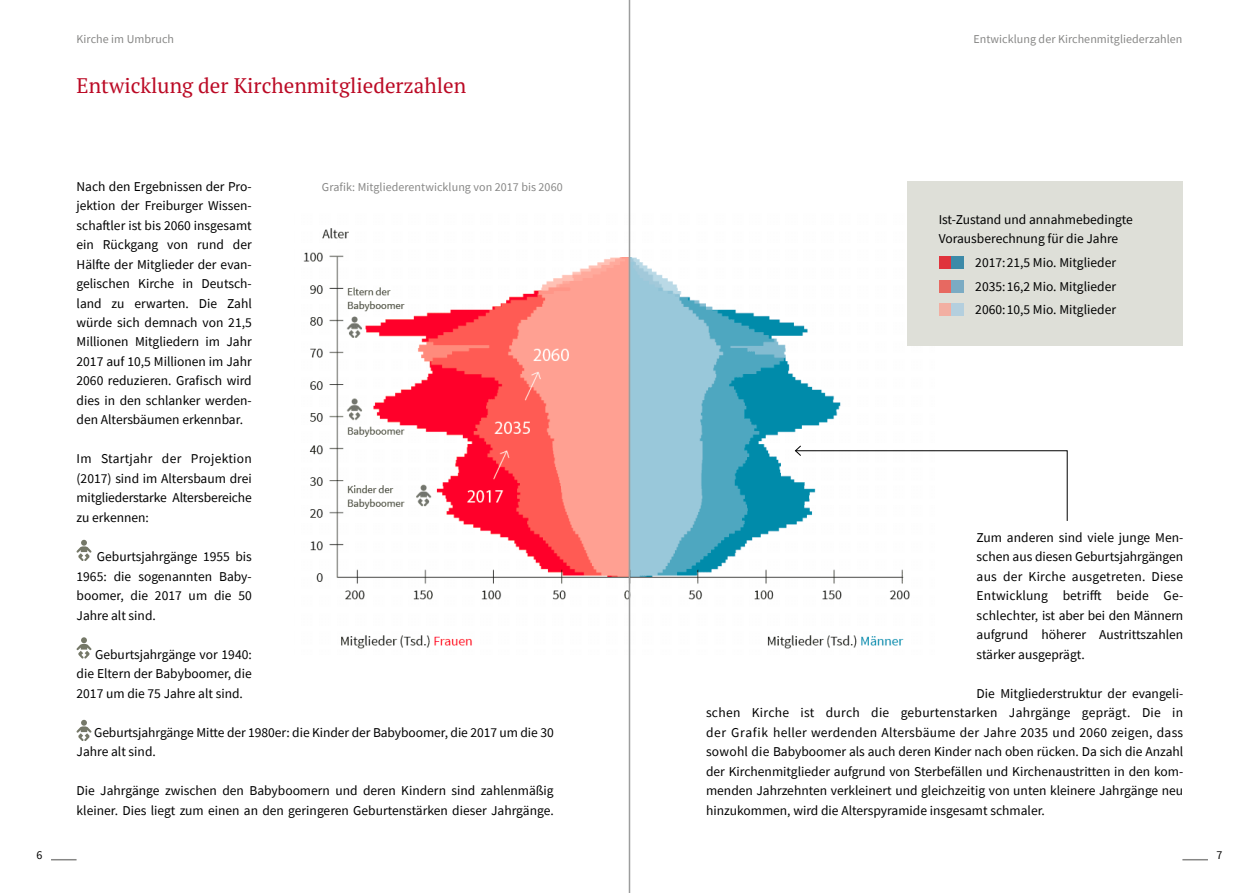
<style>
.page{position:relative;width:1259px;height:893px;background:#fff}
.page>*{position:absolute;margin:0;border:0;box-sizing:border-box;transform-origin:0 0}
.t1{font:21px "PT Serif";color:#bb0a25}
.Fließtext{font:13.5px/19.5px "Source Sans Pro";color:#000;text-align:justify}
.t2{font:12px "Source Sans Pro";letter-spacing:.005em;color:#878786}
.t3{font:12px "Source Sans Pro";color:#000}
</style>
<div class="page">
<svg style="left:1182px;top:859px;width:26px;height:1px"></svg>
<svg style="left:51px;top:859px;width:26px;height:1px"></svg>
<svg style="left:76px;top:540px;width:16px;height:21px"></svg>
<svg style="left:76px;top:637px;width:16px;height:22px"></svg>
<svg style="left:76px;top:720px;width:16px;height:21px"></svg>
<img style="left:303px;top:210px;width:607px;height:444px">
<div style="left:907px;top:182px;width:275px;height:164px;background:#dedfd8"></div>
<div style="left:938px;top:256px;width:13px;height:13px;background:#e0333c"></div>
<div style="left:951px;top:256px;width:13px;height:13px;background:#3d8aa8"></div>
<div style="left:938px;top:280px;width:13px;height:12px;background:#e76961"></div>
<div style="left:951px;top:280px;width:13px;height:12px;background:#7babc3"></div>
<div style="left:938px;top:303px;width:13px;height:13px;background:#f2afa2"></div>
<div style="left:951px;top:303px;width:13px;height:13px;background:#b4cfde"></div>
<svg style="left:794px;top:445px;width:274px;height:77px"></svg>
<hr style="left:629px;top:0;width:1px;height:893px;background:#9c9d9d">
<p class="t2" style="left:77px;top:31px;width:99px">Kirche im Umbruch</p>
<p class="t2" style="left:973px;top:31px;width:210px">Entwicklung der Kirchenmitgliederzahlen</p>
<h1 class="t1" style="left:77px;top:72px;width:391px">Entwicklung der Kirchenmitgliederzahlen</h1>
<p class="Fließtext" style="left:77px;top:176px;width:177px">Nach den Ergebnissen der Pro&shy;jektion der Freiburger Wissen&shy;schaftler ist bis 2060 insgesamt ein Rückgang von rund der Hälfte der Mitglieder der evan&shy;gelischen Kirche in Deutsch&shy;land zu erwarten. Die Zahl würde sich demnach von 21,5<br>Millionen Mitgliedern im Jahr 2017 auf 10,5 Millionen im Jahr 2060 reduzieren. Grafisch wird dies in den schlanker werden&shy;den Altersbäumen erkennbar.</p>
<p class="Fließtext" style="left:77px;top:449px;width:177px">Im Startjahr der Projektion (2017) sind im Altersbaum drei mitgliederstarke Altersbereiche zu erkennen:</p>
<p class="Fließtext" style="left:77px;top:547px;width:177px;text-indent:20px">Geburtsjahrgänge 1955 bis 1965: die sogenannten Baby&shy;boomer, die 2017 um die 50<br>Jahre alt sind.</p>
<p class="Fließtext" style="left:77px;top:644px;width:177px;text-indent:19px">Geburtsjahrgänge vor 1940: die Eltern der Babyboomer, die 2017 um die 75 Jahre alt sind.</p>
<p class="Fließtext" style="left:77px;top:722px;width:479px;text-indent:18px">Geburtsjahrgänge Mitte der 1980er: die Kinder der Babyboomer, die 2017 um die 30<br>Jahre alt sind.</p>
<p class="Fließtext" style="left:77px;top:781px;width:479px">Die Jahrgänge zwischen den Babyboomern und deren Kindern sind zahlenmäßig kleiner. Dies liegt zum einen an den geringeren Geburtenstärken dieser Jahrgänge.</p>
<p class="t2" style="left:322px;top:179px;width:242px">Grafik: Mitgliederentwicklung von 2017 bis 2060</p>
<p class="Fließtext" style="left:938px;top:209px;width:196px">Ist-Zustand und annahmebedingte<br>Vorausberechnung für die Jahre</p>
<p class="Fließtext" style="left:975px;top:252px;width:142px">2017:21,5 Mio. Mitglieder</p>
<p class="Fließtext" style="left:975px;top:276px;width:142px">2035:16,2 Mio. Mitglieder</p>
<p class="Fließtext" style="left:975px;top:300px;width:142px">2060:10,5 Mio. Mitglieder</p>
<p class="Fließtext" style="left:976px;top:527px;width:208px">Zum anderen sind viele junge Men&shy;schen aus diesen Geburtsjahrgängen aus der Kirche ausgetreten. Diese Entwicklung betrifft beide Ge&shy;schlechter, ist aber bei den Männern aufgrund höherer Austrittszahlen stärker ausgeprägt.</p>
<p class="Fließtext" style="left:706px;top:683px;width:479px;text-indent:270px">Die Mitgliederstruktur der evangeli&shy;schen Kirche ist durch die geburtenstarken Jahrgänge geprägt. Die in der Grafik heller werdenden Altersbäume der Jahre 2035 und 2060 zeigen, dass sowohl die Babyboomer als auch deren Kinder nach oben rücken. Da sich die Anzahl der Kirchenmitglieder aufgrund von Sterbefällen und Kirchenaustritten in den kom&shy;menden Jahrzehnten verkleinert und gleichzeitig von unten kleinere Jahrgänge neu hinzukommen, wird die Alterspyramide insgesamt schmaler.</p>
<p class="t3" style="left:37px;top:848px;width:7px">6</p>
<p class="t3" style="left:1216px;top:848px;width:7px">7</p>
</div>
